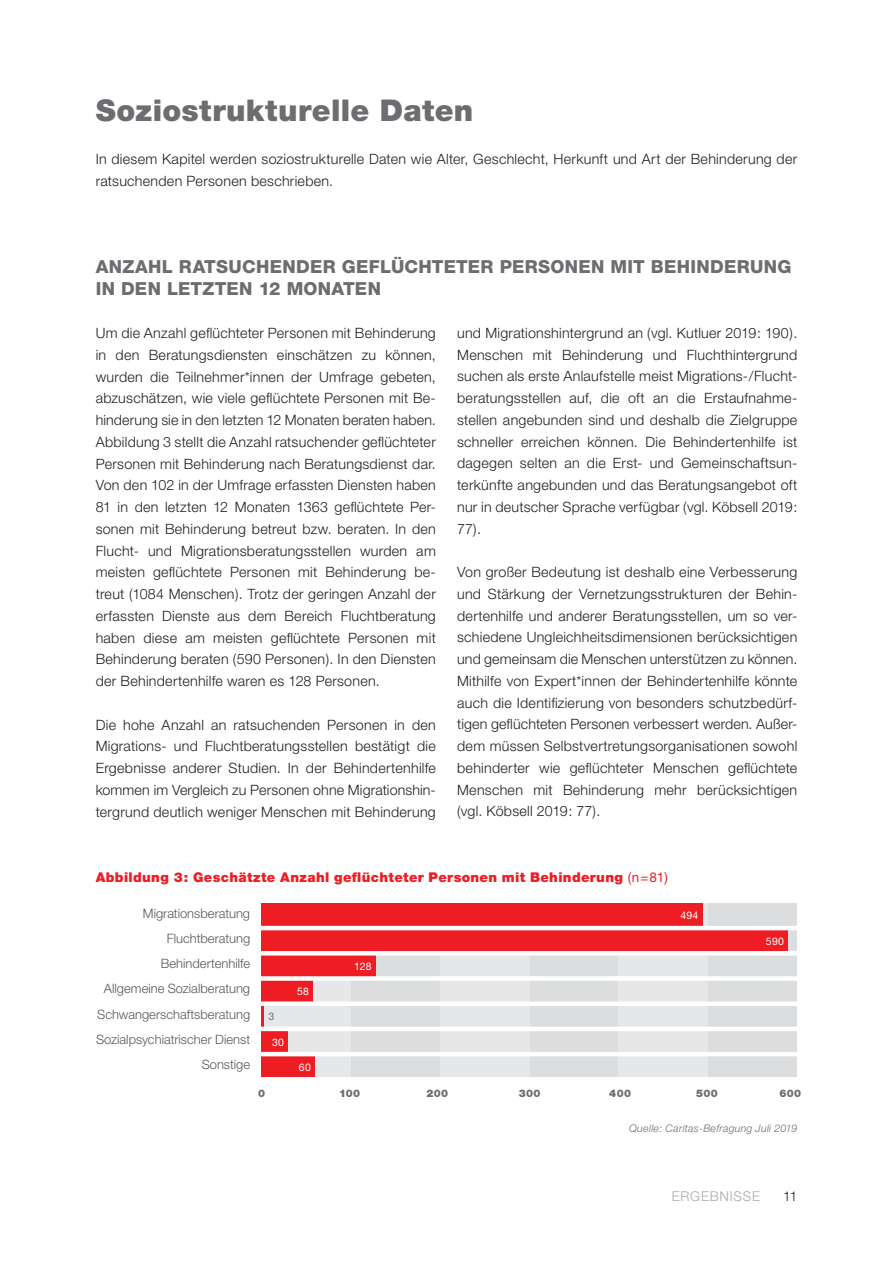
<style>
.page{position:relative;width:893px;height:1263px;background:#fff}
.page>*{position:absolute;margin:0;border:0;box-sizing:border-box;transform-origin:0 0}
.t1{font:900 30px "Helvetica Neue";letter-spacing:.01em;color:#6c6d70}
.t2{font:800 18px/21.8px "Helvetica Neue";letter-spacing:.02em;color:#6c6d70}
.t3{font:300 14.25px/21.8px "Helvetica Neue";letter-spacing:.02em;color:#231f20;text-align:justify}
.t4{font:900 13.5px "Helvetica Neue";letter-spacing:.025em;color:#ee1d23}
.t5{font:300 13.5px "Helvetica Neue";letter-spacing:.055em;color:#a8a9ad}
.t6{font:300 13.5px "Helvetica Neue";color:#231f20}
.t7{font:300 12.9px/25.2px "Helvetica Neue";color:#57585a;text-align:right}
.t8{font:italic 300 10.5px "Helvetica Neue";letter-spacing:.03em;color:#6c6d70}
.t9{font:900 10.5px "Helvetica Neue";letter-spacing:.035em;color:#6c6d70}
.t10{font:10.5px "Helvetica Neue";letter-spacing:.025em;color:#fff}
.t11{font:10.5px "Helvetica Neue";color:#6c6d70}
.s1{font-weight:400}
</style>
<div class="page">
<div style="left:261px;top:904px;width:536px;height:173px;background:#dcdddf"></div>
<div style="left:261px;top:904px;width:90px;height:173px;background:#e6e7e9"></div>
<div style="left:619px;top:904px;width:89px;height:173px;background:#e6e7e9"></div>
<div style="left:440px;top:904px;width:89px;height:173px;background:#e6e7e9"></div>
<div style="left:261px;top:904px;width:442px;height:24px;background:#ee1d23"></div>
<div style="left:261px;top:928px;width:527px;height:24px;background:#ee1d23"></div>
<div style="left:261px;top:953px;width:115px;height:25px;background:#ee1d23"></div>
<div style="left:261px;top:979px;width:52px;height:24px;background:#ee1d23"></div>
<div style="left:261px;top:1054px;width:54px;height:23px;background:#ee1d23"></div>
<div style="left:261px;top:1030px;width:27px;height:24px;background:#ee1d23"></div>
<hr style="left:261px;top:1003px;width:3px;height:25px;background:#ee1d23">
<hr style="left:258px;top:926px;width:544px;height:4px;background:#fff">
<svg style="left:261px;top:951px;width:536px;height:4px;background:#fefbfb"></svg>
<div style="left:258px;top:976px;width:544px;height:5px;background:#fff"></div>
<div style="left:258px;top:1001px;width:544px;height:5px;background:#fff"></div>
<hr style="left:258px;top:1027px;width:544px;height:4px;background:#fff">
<hr style="left:258px;top:1052px;width:544px;height:4px;background:#fff">
<h1 class="t1" style="left:96px;top:92px;width:379px">Soziostrukturelle Daten</h1>
<p class="t3" style="left:96px;top:148px;width:703px">In diesem Kapitel werden soziostrukturelle Daten wie Alter, Geschlecht, Herkunft und Art der Behinderung der ratsuchenden Personen beschrieben.</p>
<p class="t2" style="left:96px;top:255px;width:697px">ANZAHL RATSUCHENDER GEFLÜCHTETER PERSONEN MIT BEHINDERUNG<br>IN DEN LETZTEN 12 MONATEN</p>
<p class="t3" style="left:96px;top:322px;width:342px">Um die Anzahl geflüchteter Personen mit Behinderung in den Beratungsdiensten einschätzen zu können, wurden die Teilnehmer*innen der Umfrage gebeten, abzuschätzen, wie viele geflüchtete Personen mit Be&shy;hinderung sie in den letzten 12 Monaten beraten haben.<br>Abbildung 3 stellt die Anzahl ratsuchender geflüchteter Personen mit Behinderung nach Beratungsdienst dar.<br>Von den 102 in der Umfrage erfassten Diensten haben 81 in den letzten 12 Monaten 1363 geflüchtete Per&shy;sonen mit Behinderung betreut bzw. beraten. In den Flucht- und Migrationsberatungsstellen wurden am meisten geflüchtete Personen mit Behinderung be&shy;treut (1084 Menschen). Trotz der geringen Anzahl der erfassten Dienste aus dem Bereich Fluchtberatung haben diese am meisten geflüchtete Personen mit Behinderung beraten (590 Personen). In den Diensten der Behindertenhilfe waren es 128 Personen.</p>
<p class="t3" style="left:96px;top:713px;width:342px">Die hohe Anzahl an ratsuchenden Personen in den Migrations- und Fluchtberatungsstellen bestätigt die Ergebnisse anderer Studien. In der Behindertenhilfe kommen im Vergleich zu Personen ohne Migrationshin&shy;tergrund deutlich weniger Menschen mit Behinderung</p>
<p class="t3" style="left:457px;top:322px;width:342px">und Migrationshintergrund an (vgl. Kutluer 2019: 190).<br>Menschen mit Behinderung und Fluchthintergrund suchen als erste Anlaufstelle meist Migrations-/Flucht&shy;beratungsstellen auf, die oft an die Erstaufnahme&shy;stellen angebunden sind und deshalb die Zielgruppe schneller erreichen können. Die Behindertenhilfe ist dagegen selten an die Erst- und Gemeinschaftsun&shy;terkünfte angebunden und das Beratungsangebot oft nur in deutscher Sprache verfügbar (vgl. Köbsell 2019:<br>77).</p>
<p class="t3" style="left:457px;top:561px;width:342px">Von großer Bedeutung ist deshalb eine Verbesserung und Stärkung der Vernetzungsstrukturen der Behin&shy;dertenhilfe und anderer Beratungsstellen, um so ver&shy;schiedene Ungleichheitsdimensionen berücksichtigen und gemeinsam die Menschen unterstützen zu können.<br>Mithilfe von Expert*innen der Behindertenhilfe könnte auch die Identifizierung von besonders schutzbedürf&shy;tigen geflüchteten Personen verbessert werden. Außer&shy;dem müssen Selbstvertretungsorganisationen sowohl behinderter wie geflüchteter Menschen geflüchtete Menschen mit Behinderung mehr berücksichtigen (vgl. Köbsell 2019: 77).</p>
<p class="t4" style="left:96px;top:869px;width:574px">Abbildung 3: Geschätzte Anzahl geflüchteter Personen mit Behinderung <span class="s1">(n=81)</span></p>
<p class="t7" style="left:96px;top:900px;width:156px">Migrationsberatung<br>Fluchtberatung<br>Behindertenhilfe<br>Allgemeine Sozialberatung<br>Schwangerschaftsberatung<br>Sozialpsychiatrischer Dienst<br>Sonstige</p>
<p class="t10" style="left:680px;top:909px;width:20px">494</p>
<p class="t10" style="left:354px;top:959px;width:19px">128</p>
<p class="t10" style="left:297px;top:985px;width:13px">58</p>
<p class="t11" style="left:268px;top:1010px;width:7px">3</p>
<p class="t10" style="left:272px;top:1036px;width:14px">30</p>
<p class="t10" style="left:299px;top:1061px;width:14px">60</p>
<p class="t10" style="left:766px;top:935px;width:20px">590</p>
<p class="t9" style="left:258px;top:1087px;width:9px">0</p>
<p class="t9" style="left:339px;top:1087px;width:23px">100</p>
<p class="t9" style="left:427px;top:1087px;width:23px">200</p>
<p class="t9" style="left:519px;top:1087px;width:23px">300</p>
<p class="t9" style="left:609px;top:1087px;width:23px">400</p>
<p class="t9" style="left:696px;top:1087px;width:23px">500</p>
<p class="t9" style="left:779px;top:1087px;width:23px">600</p>
<p class="t8" style="left:629px;top:1122px;width:170px">Quelle: Caritas-Befragung Juli 2019</p>
<p class="t5" style="left:672px;top:1188px;width:90px">Ergebnisse</p>
<p class="t6" style="left:783px;top:1188px;width:16px">11</p>
</div>
